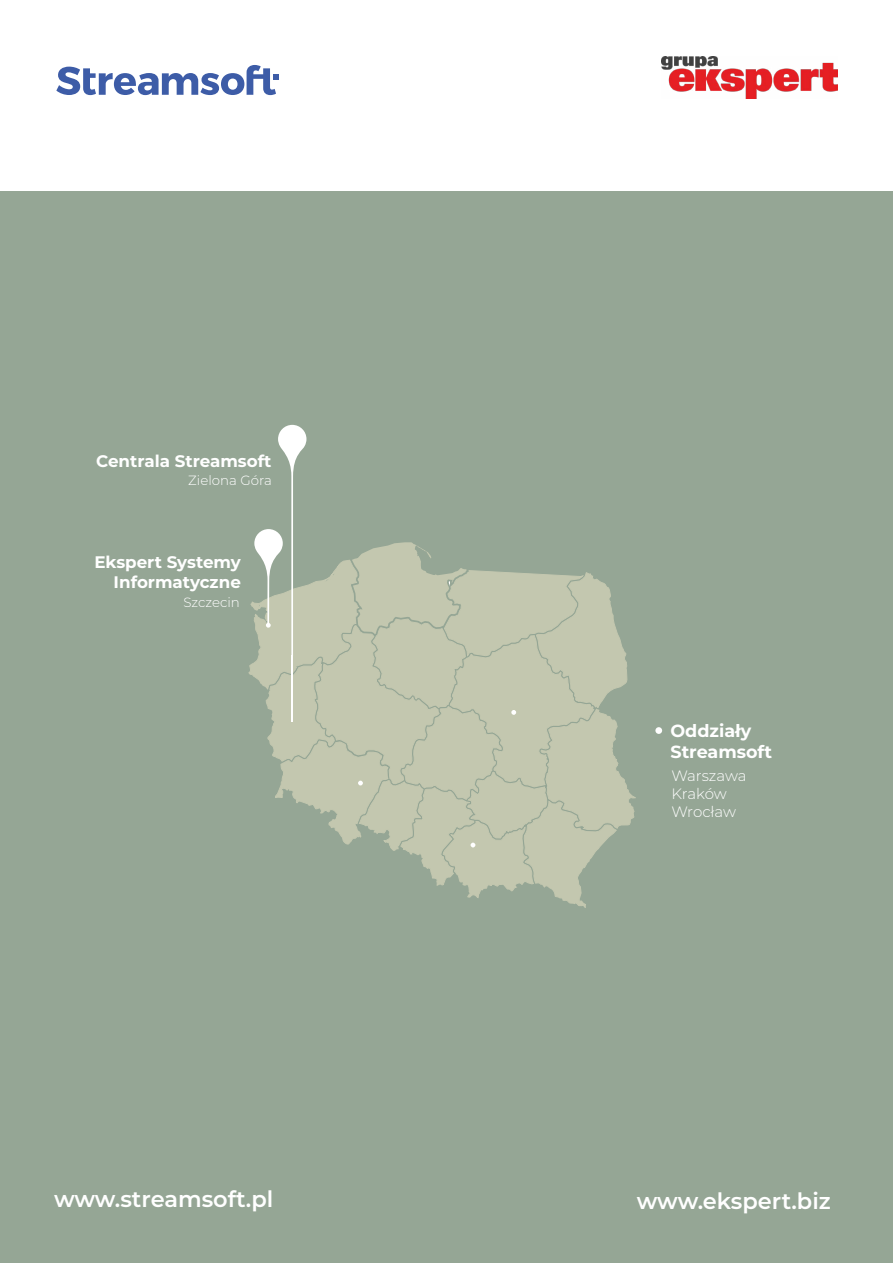
<style>
.page{position:relative;width:893px;height:1263px;background:#fff}
.page>*{position:absolute;margin:0;border:0;box-sizing:border-box;transform-origin:0 0}
.t1{font:600 22.5px "Montserrat";color:#fff}
.t2{font:700 17.55px/21px "Montserrat";color:#fff}
.t3{font:700 16.65px/20.1px "Montserrat";color:#fff;text-align:right}
.t4{font:300 15px/18px "Montserrat";letter-spacing:-.01em;color:#fff}
.t5{font:300 13.35px "Montserrat";color:#fff}
</style>
<div class="page">
<div style="left:0;top:191px;width:893px;height:1072px;background:#95a695"></div>
<svg style="left:56px;top:65px;width:223px;height:30px"></svg>
<div style="left:655px;top:727px;width:7px;height:7px;background:#fff;border-radius:50%"></div>
<svg style="left:248px;top:425px;width:388px;height:483px"></svg>
<hr style="left:291px;top:656px;width:2px;height:66px;background:#fff">
<img style="left:662px;top:56px;width:175px;height:42px">
<p class="t3" style="left:96px;top:450px;width:177px">Centrala Streamsoft</p>
<p class="t5" style="left:188px;top:472px;width:85px">Zielona Góra</p>
<p class="t3" style="left:94px;top:551px;width:148px">Ekspert Systemy<br>Informatyczne</p>
<p class="t5" style="left:183px;top:593px;width:58px">Szczecin</p>
<p class="t2" style="left:670px;top:719px;width:103px">Oddziały<br>Streamsoft</p>
<p class="t4" style="left:671px;top:766px;width:77px">Warszawa<br>Kraków<br>Wrocław</p>
<h1 class="t1" style="left:54px;top:1183px;width:221px">www.streamsoft.pl</h1>
<h1 class="t1" style="left:637px;top:1184px;width:195px">www.ekspert.biz</h1>
</div>
